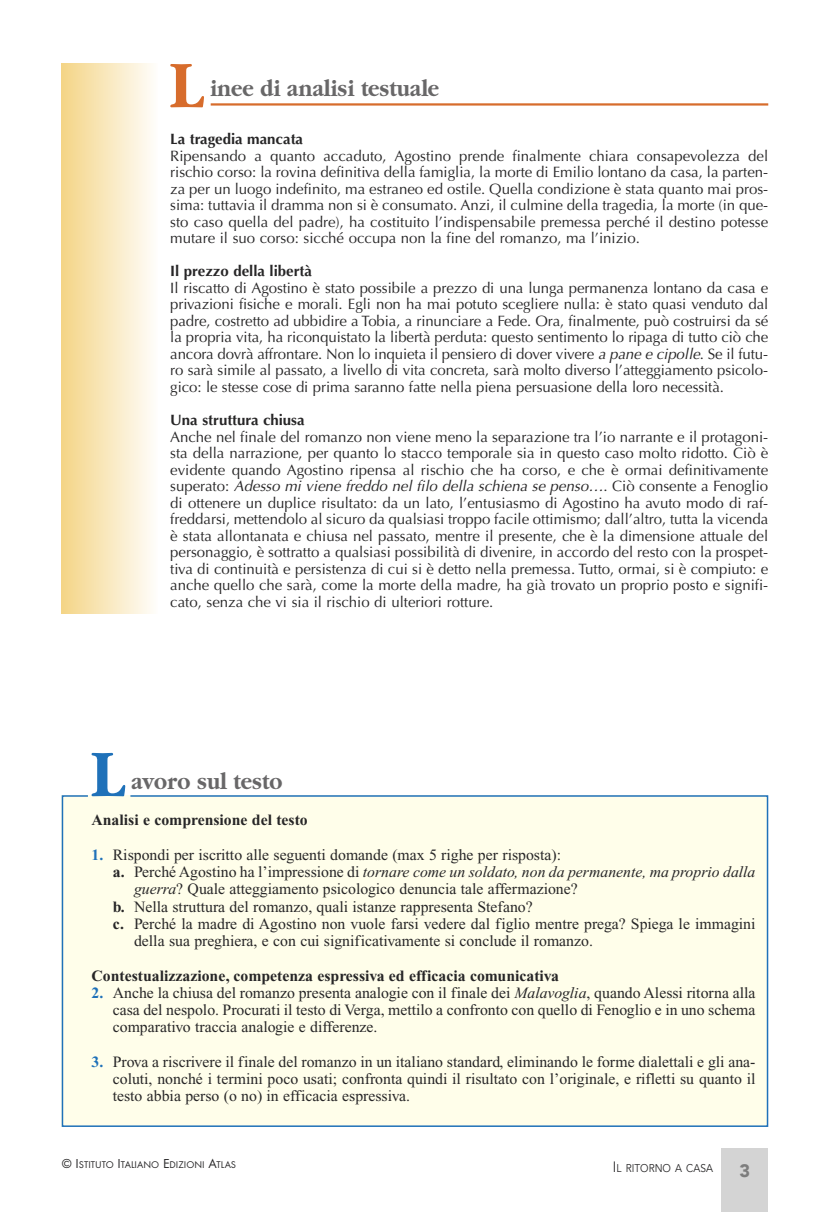
<style>
.page{position:relative;width:830px;height:1212px;background:#fff}
.page>*{position:absolute;margin:0;border:0;box-sizing:border-box;transform-origin:0 0}
.t1{font:700 69.15px "Garamond";color:#d76c2c;scale:.9 1}
.t2{font:700 69.15px "Garamond";color:#1f71b9;scale:.9 1}
.t3{font:700 24px "Garamond";color:#686768;scale:.9 1}
.t4{font:900 18px "Avenir";color:#7d7d7d}
.t5{font:15.75px/17.2px "Times New Roman";color:#272627;text-align:justify}
.t6{font:700 15.75px "Times New Roman";color:#272627}
.t7{font:italic 15.75px "Times New Roman";color:#272627}
.t8{font:15px/16.5px "Optima";color:#272627;text-align:justify}
.t9{font:700 15px "Optima";color:#272627}
.t10{font:11.25px "Avenir";color:#272627;scale:.9 1}
.t11{font:10.2px "Futura T";color:#272627}
.s1{font-style:italic}
.s2{font-weight:700;color:#1f71b9}
.s3{font-weight:700;font-style:normal}
.s4{font-style:normal}
.s5{font-weight:700}
.s6{font-size:13.5px}
.s7{font-size:15px}
</style>
<div class="page">
<div style="left:721px;top:1148px;width:46px;height:64px;background:#d4d4d4"></div>
<hr style="left:210px;top:103px;width:557px;height:3px;background:#d76c2c">
<div style="left:62px;top:64px;width:95px;height:550px;background:linear-gradient(to right,#f4d587,#fffdfb)"></div>
<div style="left:61px;top:795px;width:707px;height:332px;background:#fffeea"></div>
<h1 class="t1" style="left:170px;top:43px;width:39px">L</h1>
<h2 class="t3" style="left:210px;top:73px;width:256px">inee di analisi testuale</h2>
<p class="t9" style="left:170px;top:133px;width:134px">La tragedia mancata</p>
<p class="t8" style="left:170px;top:149px;width:599px">Ripensando a quanto accaduto, Agostino prende finalmente chiara consapevolezza del rischio corso: la rovina definitiva della famiglia, la morte di Emilio lontano da casa, la parten&shy;za per un luogo indefinito, ma estraneo ed ostile. Quella condizione è stata quanto mai pros&shy;sima: tuttavia il dramma non si è consumato. Anzi, il culmine della tragedia, la morte (in que&shy;sto caso quella del padre), ha costituito l’indispensabile premessa perché il destino potesse mutare il suo corso: sicché occupa non la fine del romanzo, ma l’inizio.</p>
<p class="t9" style="left:170px;top:265px;width:143px">Il prezzo della libertà</p>
<p class="t8" style="left:170px;top:281px;width:599px">Il riscatto di Agostino è stato possibile a prezzo di una lunga permanenza lontano da casa e privazioni fisiche e morali. Egli non ha mai potuto scegliere nulla: è stato quasi venduto dal padre, costretto ad ubbidire a Tobia, a rinunciare a Fede. Ora, finalmente, può costruirsi da sé la propria vita, ha riconquistato la libertà perduta: questo sentimento lo ripaga di tutto ciò che ancora dovrà affrontare. Non lo inquieta il pensiero di dover vivere <span class="s1">a pane e cipolle</span>. Se il futu&shy;ro sarà simile al passato, a livello di vita concreta, sarà molto diverso l’atteggiamento psicolo&shy;gico: le stesse cose di prima saranno fatte nella piena persuasione della loro necessità.</p>
<p class="t9" style="left:170px;top:414px;width:136px">Una struttura chiusa</p>
<p class="t8" style="left:170px;top:430px;width:599px">Anche nel finale del romanzo non viene meno la separazione tra l’io narrante e il protagoni&shy;sta della narrazione, per quanto lo stacco temporale sia in questo caso molto ridotto. Ciò è evidente quando Agostino ripensa al rischio che ha corso, e che è ormai definitivamente superato: <span class="s1">Adesso mi viene freddo nel filo della schiena se penso…</span>. Ciò consente a Fenoglio di ottenere un duplice risultato: da un lato, l’entusiasmo di Agostino ha avuto modo di raf&shy;freddarsi, mettendolo al sicuro da qualsiasi troppo facile ottimismo; dall’altro, tutta la vicenda è stata allontanata e chiusa nel passato, mentre il presente, che è la dimensione attuale del personaggio, è sottratto a qualsiasi possibilità di divenire, in accordo del resto con la prospet&shy;tiva di continuità e persistenza di cui si è detto nella premessa. Tutto, ormai, si è compiuto: e anche quello che sarà, come la morte della madre, ha già trovato un proprio posto e signifi&shy;cato, senza che vi sia il rischio di ulteriori rotture.</p>
<h1 class="t2" style="left:91px;top:732px;width:39px">L</h1>
<h2 class="t3" style="left:131px;top:767px;width:169px">avoro sul testo</h2>
<p class="t6" style="left:91px;top:815px;width:218px">Analisi e comprensione del testo</p>
<p class="t5" style="left:91px;top:847px;width:471px"><span class="s2">1.</span> Rispondi per iscritto alle seguenti domande (max 5 righe per risposta):</p>
<p class="t7" style="left:113px;top:866px;width:644px"><span class="s3">a.</span> <span class="s4">Perché Agostino ha l’impressione di</span> tornare come un soldato, non da permanente, ma proprio dalla</p>
<p class="t5" style="left:134px;top:882px;width:445px"><span class="s1">guerra</span>? Quale atteggiamento psicologico denuncia tale affermazione?</p>
<p class="t5" style="left:113px;top:899px;width:421px"><span class="s5">b.</span> Nella struttura del romanzo, quali istanze rappresenta Stefano?</p>
<p class="t5" style="left:113px;top:916px;width:644px"><span class="s5">c.</span> Perché la madre di Agostino non vuole farsi vedere dal figlio mentre prega? Spiega le immagini</p>
<p class="t5" style="left:134px;top:933px;width:460px">della sua preghiera, e con cui significativamente si conclude il romanzo.</p>
<p class="t6" style="left:91px;top:970px;width:469px">Contestualizzazione, competenza espressiva ed efficacia comunicativa</p>
<p class="t5" style="left:113px;top:985px;width:644px;text-indent:-21px"><span class="s2">2.</span> Anche la chiusa del romanzo presenta analogie con il finale dei <span class="s1">Malavoglia</span>, quando Alessi ritorna alla casa del nespolo. Procurati il testo di Verga, mettilo a confronto con quello di Fenoglio e in uno schema comparativo traccia analogie e differenze.</p>
<p class="t5" style="left:113px;top:1054px;width:644px;text-indent:-21px"><span class="s2">3.</span> Prova a riscrivere il finale del romanzo in un italiano standard, eliminando le forme dialettali e gli ana&shy;coluti, nonché i termini poco usati; confronta quindi il risultato con l’originale, e rifletti su quanto il testo abbia perso (o no) in efficacia espressiva.</p>
<p class="t11" style="left:62px;top:1158px;width:176px"><span class="s6">© I</span>STITUTO <span class="s6">I</span>TALIANO <span class="s6">E</span>DIZIONI <span class="s6">A</span>TLAS</p>
<p class="t10" style="left:612px;top:1160px;width:112px"><span class="s7">I</span>L RITORNO A CASA</p>
<p class="t4" style="left:739px;top:1159px;width:12px">3</p>
</div>
